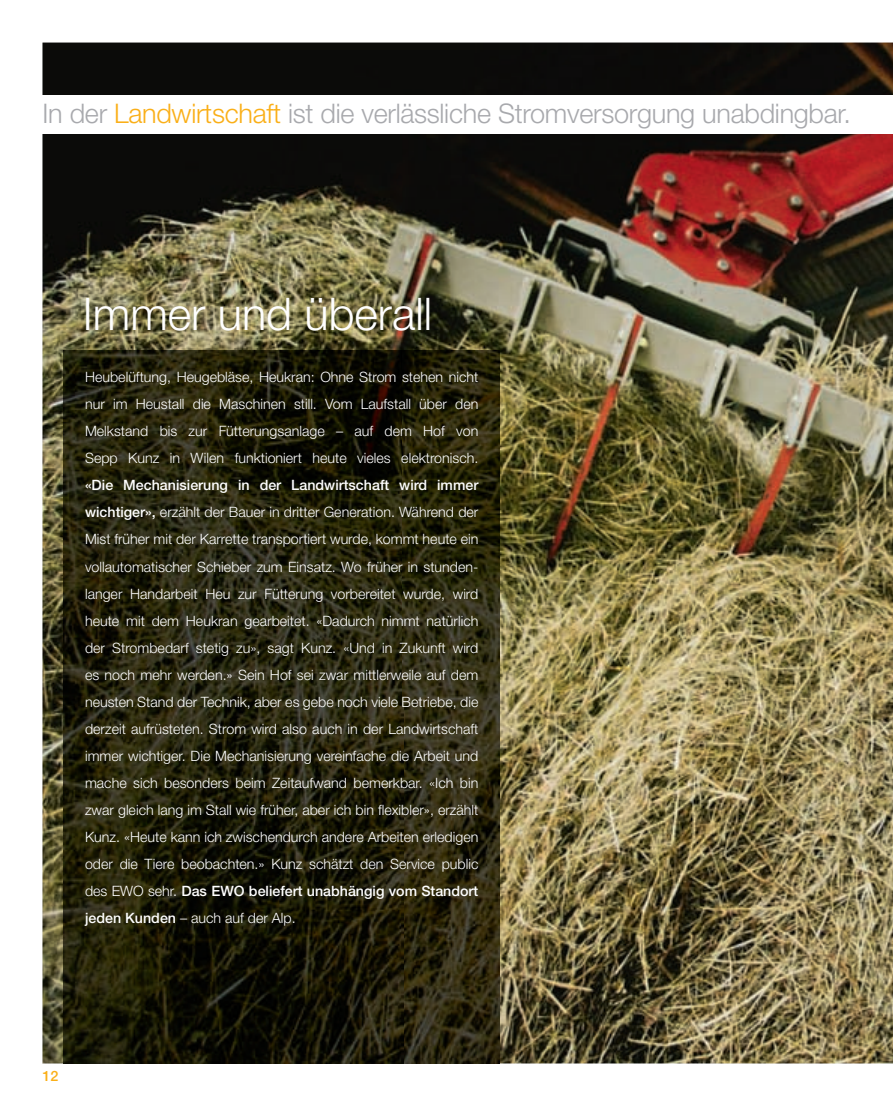
<style>
.page{position:relative;width:893px;height:1106px;background:#fff}
.page>*{position:absolute;margin:0;border:0;box-sizing:border-box;transform-origin:0 0}
.t1{font:300 45px "Helvetica Neue LT Pro";color:#fff}
.t2{font:300 27px "Helvetica Neue LT Pro";letter-spacing:-.01em;color:#a8a9ad}
.t3{font:300 14.25px/27px "Helvetica Neue LT Pro";color:#fff;text-align:justify}
.t4{font:500 14.25px "Helvetica Neue LT Pro";color:#faaf18}
.s1{color:#faaf18}
.s2{font-weight:500}
</style>
<div class="page">
<img style="left:43px;top:43px;width:850px;height:1020px">
<img style="left:64px;top:351px;width:436px;height:712px">
<div style="left:42px;top:95px;width:851px;height:38px;background:#fff"></div>
<h2 class="t2" style="left:43px;top:104px;width:810px">In der <span class="s1">Landwirtschaft</span> ist die verlässliche Stromversorgung unabdingbar.</h2>
<h1 class="t1" style="left:83px;top:298px;width:351px">Immer und überall</h1>
<p class="t3" style="left:85px;top:365px;width:395px">Heubelüftung, Heugebläse, Heukran: Ohne Strom stehen nicht nur im Heustall die Maschinen still. Vom Laufstall über den Melkstand bis zur Fütterungsanlage – auf dem Hof von Sepp Kunz in Wilen funktioniert heute vieles elektronisch.</p>
<p class="t3" style="left:85px;top:473px;width:395px"><span class="s2">«Die Mechanisierung in der Landwirtschaft wird immer wichtiger»,</span> erzählt der Bauer in dritter Generation. Während der Mist früher mit der Karrette transportiert wurde, kommt heute ein vollautomatischer Schieber zum Einsatz. Wo früher in stunden&shy;langer Handarbeit Heu zur Fütterung vorbereitet wurde, wird heute mit dem Heukran gearbeitet. «Dadurch nimmt natürlich der Strombedarf stetig zu», sagt Kunz. «Und in Zukunft wird es noch mehr werden.» Sein Hof sei zwar mittlerweile auf dem neusten Stand der Technik, aber es gebe noch viele Betriebe, die derzeit aufrüsteten. Strom wird also auch in der Landwirtschaft immer wichtiger. Die Mechanisierung vereinfache die Arbeit und mache sich besonders beim Zeitaufwand bemerkbar. «Ich bin zwar gleich lang im Stall wie früher, aber ich bin flexibler», erzählt Kunz. «Heute kann ich zwischendurch andere Arbeiten erledigen oder die Tiere beobachten.» Kunz schätzt den Service public des EWO sehr. <span class="s2">Das EWO beliefert unabhängig vom Standort jeden Kunden</span> – auch auf der Alp.</p>
<p class="t4" style="left:43px;top:1071px;width:17px">12</p>
</div>
